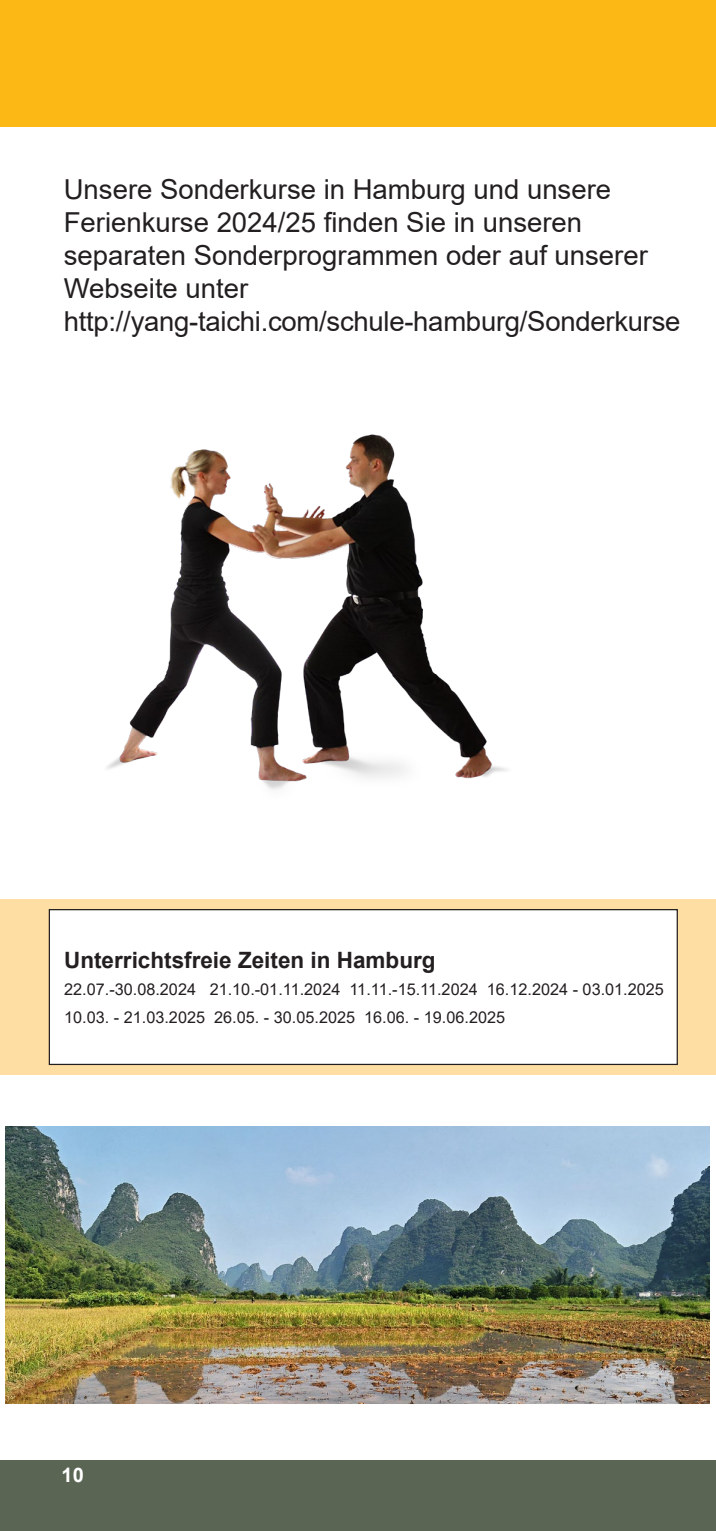
<style>
.page{position:relative;width:716px;height:1531px;background:#fff}
.page>*{position:absolute;margin:0;border:0;box-sizing:border-box;transform-origin:0 0}
.t1{font:27.5px/33px "Arial";color:#231f20}
.t2{font:700 22.5px "Arial";color:#231f20}
.t3{font:700 20px "Arial";color:#fff}
.t4{font:16.25px/27.5px "Arial";color:#231f20}
</style>
<div class="page">
<div style="left:0;top:0;width:716px;height:126px;background:#fcb814"></div>
<div style="left:0;top:1460px;width:716px;height:71px;background:#5b6554"></div>
<img style="left:106px;top:434px;width:401px;height:356px">
<div style="left:0;top:899px;width:716px;height:176px;background:#ffdea4"></div>
<div style="left:49px;top:909px;width:628px;height:155px;background:#fff"></div>
<div style="left:49px;top:909px;width:629px;height:156px;border:1px solid #231f20"></div>
<img style="left:5px;top:1126px;width:704px;height:277px">
<p class="t1" style="left:64px;top:173px;width:618px">Unsere Sonderkurse in Hamburg und unsere Ferienkurse 2024/25 finden Sie in unseren separaten Sonderprogrammen oder auf unserer Webseite unter http://yang-taichi.com/schule-hamburg/Sonderkurse</p>
<p class="t2" style="left:64px;top:944px;width:373px">Unterrichtsfreie Zeiten in Hamburg</p>
<p class="t4" style="left:64px;top:975px;width:601px">22.07.-30.08.2024 21.10.-01.11.2024 11.11.-15.11.2024 16.12.2024 - 03.01.2025<br>10.03. - 21.03.2025 26.05. - 30.05.2025 16.06. - 19.06.2025</p>
<p class="t3" style="left:62px;top:1460px;width:24px">10</p>
</div>
